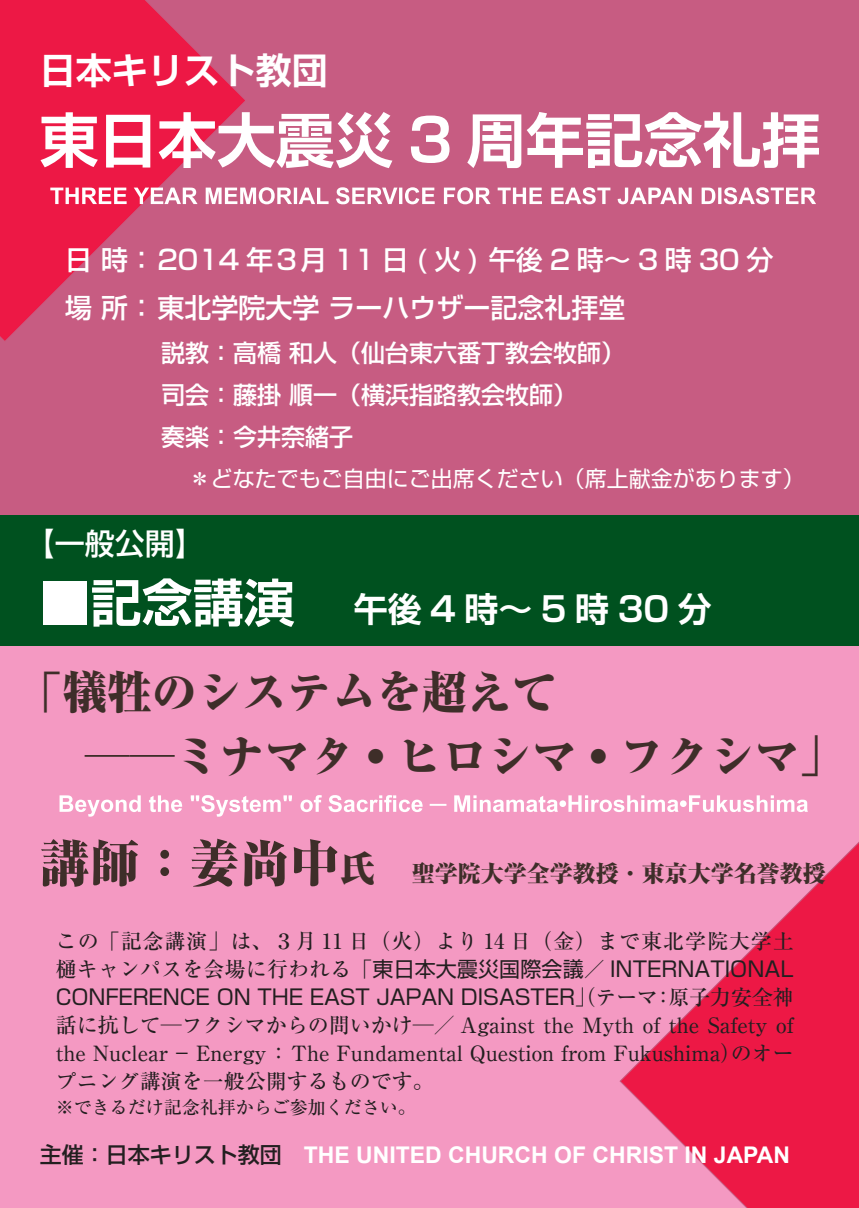
<style>
.page{position:relative;width:859px;height:1208px;background:#fff}
.page>*{position:absolute;margin:0;border:0;box-sizing:border-box;transform-origin:0 0}
.t1{font:700 59px "Shin Go Pro De";color:#fff}
.t2{font:700 51px "Shin Go Pro De";color:#fff}
.t3{font:800 expanded 50px "Ryumin Pro";color:#3e2e29}
.t4{font:800 expanded 45px/64px "Ryumin Pro";color:#3e2e29}
.t5{font:700 36px "Shin Go Pro De";color:#fff}
.t6{font:700 34px "Shin Go Pro De";color:#fff}
.t7{font:500 30px "Shin Go Pro";color:#fff}
.t8{font:500 27px/47.2px "Shin Go Pro";color:#fff}
.t9{font:500 24px/42px "Shin Go Pro";color:#fff}
.t10{font:700 23px "Arial";color:#fff}
.t11{font:800 expanded 23px "Ryumin Pro";color:#3e2e29}
.t12{font:22px "Shin Go Pro";color:#fff}
.t13{font:500 21px/28px "Ryumin Pro";color:#231f20;text-align:right}
.t14{font:21px "Shin Go Pro";letter-spacing:-.005em;color:#231f20}
.t15{font:500 21px "Ryumin Pro";letter-spacing:.045em;color:#231f20}
.t16{font:500 18px "Ryumin Pro";color:#231f20}
.s1{font-size:36px}
.s2{font-family:"Ryumin Pro";font-weight:500}
.s3{font-family:"Shin Go Pro";font-weight:500;font-size:22px;color:#231f20}
</style>
<div class="page">
<div style="left:0;top:0;width:859px;height:583px;background:#c75c82"></div>
<svg style="left:0;top:0;width:245px;height:341px"></svg>
<svg style="left:50px;top:187px;width:766px;height:17px"></svg>
<div style="left:0;top:646px;width:859px;height:562px;background:#f499c2"></div>
<div style="left:0;top:515px;width:859px;height:131px;background:#00511f"></div>
<svg style="left:619px;top:838px;width:240px;height:370px;background:#ef4f7a"></svg>
<svg style="left:60px;top:795px;width:748px;height:21px"></svg>
<h3 class="t5" style="left:40px;top:41px;width:289px">日本キリスト教団</h3>
<h1 class="t1" style="left:40px;top:92px;width:782px">東日本大震災 3 周年記念礼拝</h1>
<p class="t8" style="left:65px;top:233px;width:710px">日時：2014 年３月 11 日 ( 火 ) 午後 2 時～ 3 時 30 分場所：東北学院大学ラーハウザー記念礼拝堂</p>
<p class="t9" style="left:137px;top:329px;width:489px">　説教：高橋和人（仙台東六番丁教会牧師(　司会：藤掛順一（横浜指路教会牧師(<br>　奏楽：今井奈緒子</p>
<p class="t12" style="left:189px;top:460px;width:617px">＊どなたでもご自由にご出席ください（席上献金があります(</p>
<h3 class="t7" style="left:25px;top:519px;width:181px">【一般公開【</h3>
<h2 class="t2" style="left:40px;top:560px;width:256px">■記念講演</h2>
<h3 class="t6" style="left:354px;top:581px;width:360px">午後 4 時～ 5 時 30 分</h3>
<h3 class="t4" style="left:40px;top:656px;width:806px;text-indent:-22px">「犠牲のシステムを超えて<br>　──ミナマタ • ヒロシマ • フクシマ「</h3>
<h3 class="t3" style="left:40px;top:823px;width:338px">講師：姜尚中<span class="s1">氏</span></h3>
<p class="t11" style="left:412px;top:855px;width:415px">聖学院大学全学教授・東京大学名誉教授</p>
<p class="t15" style="left:56px;top:924px;width:740px">この「記念講演」は、３月 11 日（火）より 14 日（金）まで東北学院大学土</p>
<p class="t14" style="left:56px;top:951px;width:739px"><span class="s2">樋キャンパスを会場に行われる「</span>東日本大震災国際会議／ INTERNATIONAL</p>
<p class="t13" style="left:668px;top:981px;width:127px">原子力安全神</p>
<p class="t14" style="left:56px;top:979px;width:604px">CONFERENCE ON THE EAST JAPAN DISASTER<span class="s2">」（テーマ</span></p>
<p class="t13" style="left:56px;top:1009px;width:739px">話に抗して─フクシマからの問いかけ─／ Against the Myth of the Safety ofのオー</p>
<p class="t13" style="left:653px;top:981px;width:22px">：</p>
<p class="t13" style="left:56px;top:1037px;width:687px;text-align:left">the Nuclear － Energy：The Fundamental Question from Fukushima）プニング講演を一般公開するものです。</p>
<p class="t16" style="left:56px;top:1093px;width:361px">※できるだけ記念礼拝からご参加ください。</p>
<p class="t10" style="left:40px;top:1139px;width:752px"><span class="s3">主催：日本キリスト教団　</span>THE UNITED CHURCH OF CHRIST IN JAPAN</p>
</div>
